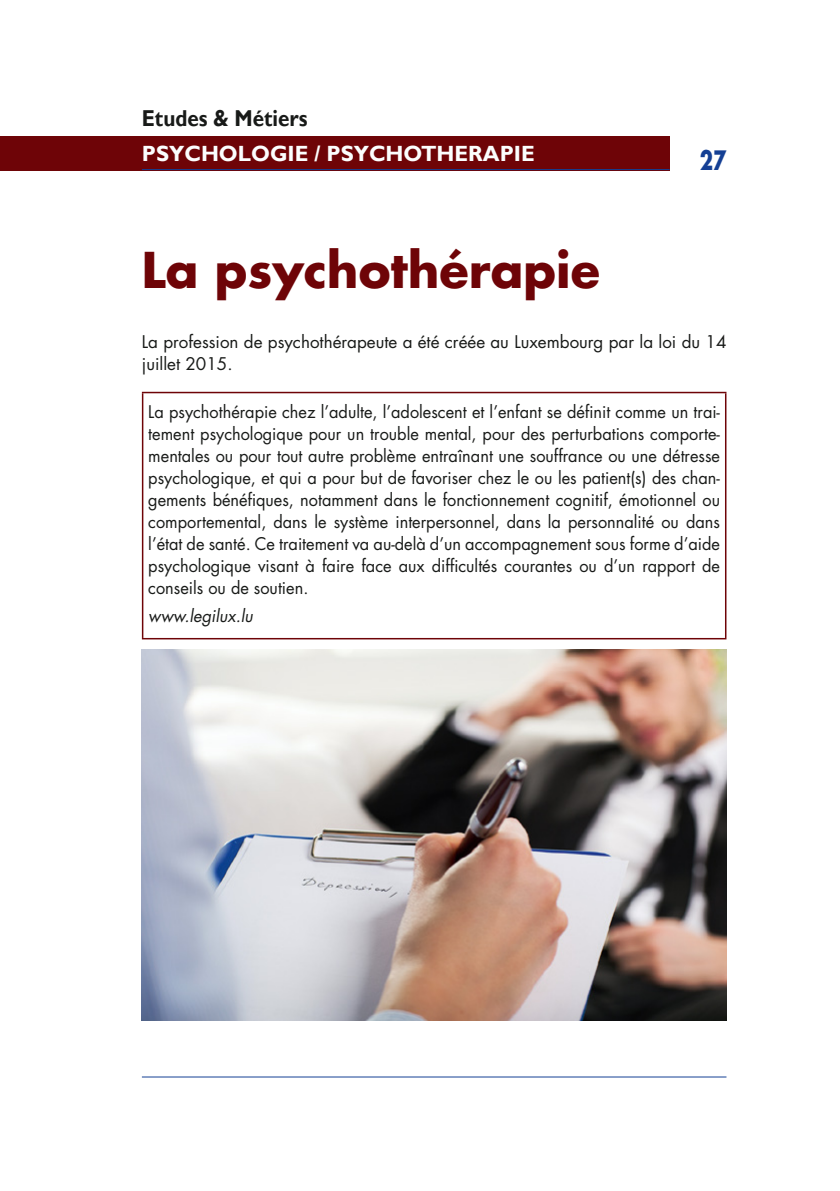
<style>
.page{position:relative;width:840px;height:1191px;background:#fff}
.page>*{position:absolute;margin:0;border:0;box-sizing:border-box;transform-origin:0 0}
.t1{font:700 48px "Futura Std";color:#6e0407}
.t2{font:700 26px "Futura Std";color:#143f94;scale:.75 1}
.t3{font:700 23px "Gill Sans";color:#181a18;scale:.9 1}
.t4{font:700 22px "Gill Sans";color:#fcfefe}
.t5{font:17px/22px "Futura Std";color:#181a18;text-align:justify;scale:.96 1}
.t6{font:17px/22px "Futura Std";color:#181a18}
.t7{font:italic 17px "Futura Std";color:#181a18;scale:.96 1}
</style>
<div class="page">
<hr style="left:142px;top:1076px;width:584px;height:1px;background:#143f94">
<div style="left:0;top:136px;width:669px;height:34px;background:#6e0407"></div>
<hr style="left:142px;top:169px;width:527px;height:1px;background:#143f94">
<hr style="left:142px;top:393px;width:1px;height:245px;background:#6e0407">
<hr style="left:142px;top:392px;width:584px;height:1px;background:#6e0407">
<hr style="left:724px;top:393px;width:2px;height:245px;background:#6e0407">
<hr style="left:142px;top:638px;width:584px;height:1px;background:#6e0407">
<img style="left:142px;top:649px;width:584px;height:371px">
<h3 class="t3" style="left:142px;top:104px;width:185px">Etudes &amp; Métiers</h3>
<p class="t4" style="left:142px;top:140px;width:394px">PSYCHOLOGIE / PSYCHOTHERAPIE</p>
<h2 class="t2" style="left:699px;top:143px;width:37px">27</h2>
<h1 class="t1" style="left:142px;top:238px;width:459px">La psychothérapie</h1>
<p class="t6" style="left:142px;top:331px;width:586px">La profession de psychothérapeute a été créée au Luxembourg par la loi du 14 juillet 2015.</p>
<p class="t5" style="left:148px;top:401px;width:596px">La psychothérapie chez l’adulte, l’adolescent et l’enfant se définit comme un trai&shy;tement psychologique pour un trouble mental, pour des perturbations comporte&shy;mentales ou pour tout autre problème entraînant une souffrance ou une détresse psychologique, et qui a pour but de favoriser chez le ou les patient(s) des chan&shy;gements bénéfiques, notamment dans le fonctionnement cognitif, émotionnel ou comportemental, dans le système interpersonnel, dans la personnalité ou dans l’état de santé. Ce traitement va au-delà d’un accompagnement sous forme d’aide psychologique visant à faire face aux difficultés courantes ou d’un rapport de conseils ou de soutien.</p>
<p class="t7" style="left:148px;top:604px;width:110px">www.legilux.lu</p>
</div>
